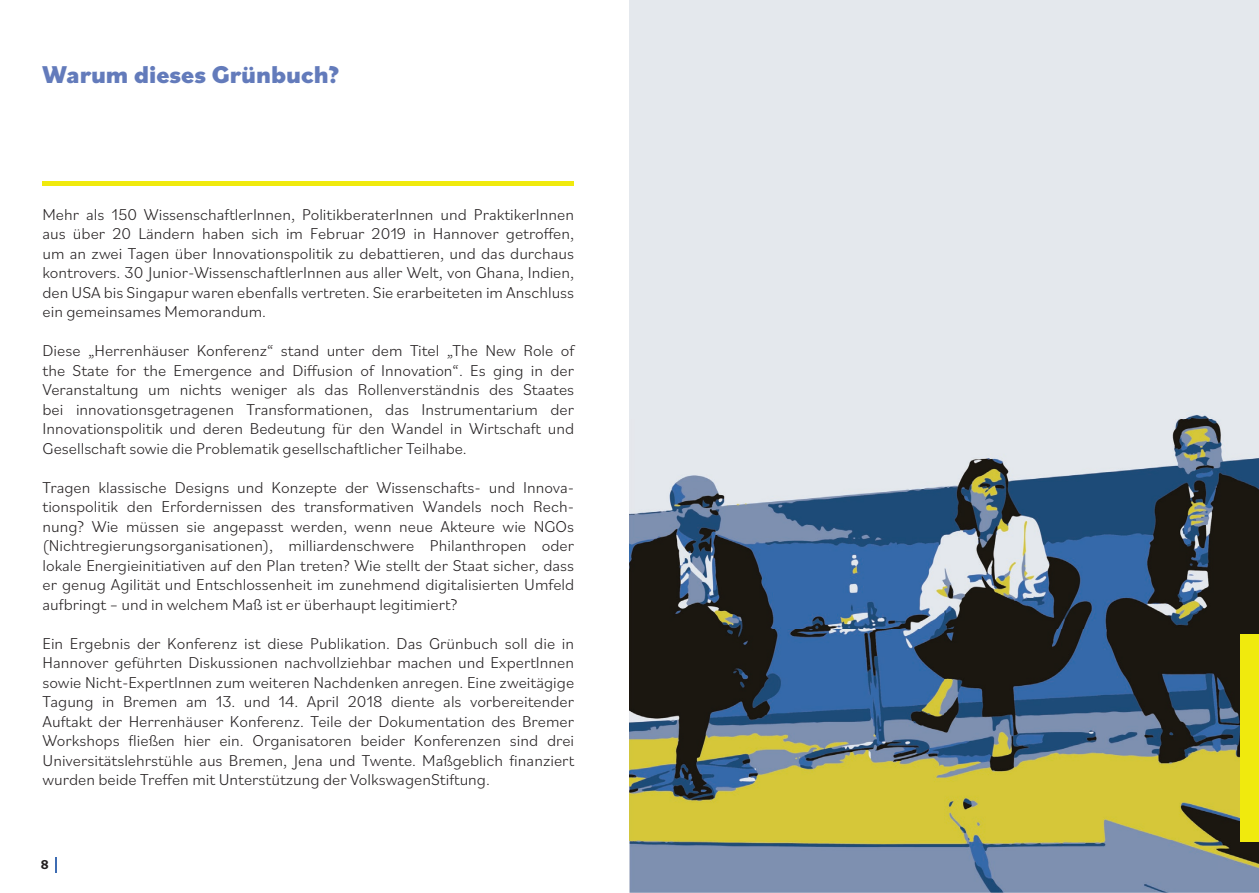
<style>
.page{position:relative;width:1259px;height:893px;background:#fff}
.page>*{position:absolute;margin:0;border:0;box-sizing:border-box;transform-origin:0 0}
.t1{font:800 25.5px "Bilo";color:#637bbb}
.t2{font:300 16.5px/19.5px "Bilo";color:#231f20;text-align:justify}
.t3{font:700 13.5px "Bilo";color:#231f20}
</style>
<div class="page">
<svg style="left:55px;top:857px;width:2px;height:15px"></svg>
<img style="left:629px;top:0;width:630px;height:893px">
<svg style="left:1210px;top:860px;width:7px;height:9px"></svg>
<svg style="left:1202px;top:857px;width:2px;height:15px"></svg>
<div style="left:43px;top:181px;width:531px;height:5px;background:#f0ea0d"></div>
<div style="left:1240px;top:634px;width:19px;height:207px;background:#f0ea0d"></div>
<h1 class="t1" style="left:43px;top:57px;width:298px">Warum dieses Grünbuch?</h1>
<p class="t2" style="left:43px;top:204px;width:533px">Mehr als 150 WissenschaftlerInnen, PolitikberaterInnen und PraktikerInnen aus über 20 Ländern haben sich im Februar 2019 in Hannover getroffen, um an zwei Tagen über Innovationspolitik zu debattieren, und das durchaus kontrovers. 30 Junior-WissenschaftlerInnen aus aller Welt, von Ghana, Indien, den USA bis Singapur waren ebenfalls vertreten. Sie erarbeiteten im Anschluss ein gemeinsames Memorandum.</p>
<p class="t2" style="left:43px;top:340px;width:533px">Diese „Herrenhäuser Konferenz“ stand unter dem Titel „The New Role of the State for the Emergence and Diffusion of Innovation“. Es ging in der Veranstaltung um nichts weniger als das Rollenverständnis des Staates bei innovationsgetragenen Transformationen, das Instrumentarium der Innovationspolitik und deren Bedeutung für den Wandel in Wirtschaft und Gesellschaft sowie die Problematik gesellschaftlicher Teilhabe.</p>
<p class="t2" style="left:43px;top:477px;width:533px">Tragen klassische Designs und Konzepte der Wissenschafts- und Innova&shy;tionspolitik den Erfordernissen des transformativen Wandels noch Rech&shy;nung? Wie müssen sie angepasst werden, wenn neue Akteure wie NGOs (Nichtregierungsorganisationen), milliardenschwere Philanthropen oder lokale Energieinitiativen auf den Plan treten? Wie stellt der Staat sicher, dass er genug Agilität und Entschlossenheit im zunehmend digitalisierten Umfeld aufbringt – und in welchem Maß ist er überhaupt legitimiert?</p>
<p class="t2" style="left:43px;top:633px;width:533px">Ein Ergebnis der Konferenz ist diese Publikation. Das Grünbuch soll die in Hannover geführten Diskussionen nachvollziehbar machen und ExpertInnen sowie Nicht-ExpertInnen zum weiteren Nachdenken anregen. Eine zweitägige Tagung in Bremen am 13. und 14. April 2018 diente als vorbereitender Auftakt der Herrenhäuser Konferenz. Teile der Dokumentation des Bremer Workshops fließen hier ein. Organisatoren beider Konferenzen sind drei Universitätslehrstühle aus Bremen, Jena und Twente. Maßgeblich finanziert wurden beide Treffen mit Unterstützung der VolkswagenStiftung.</p>
<p class="t3" style="left:41px;top:855px;width:9px">8</p>
</div>
